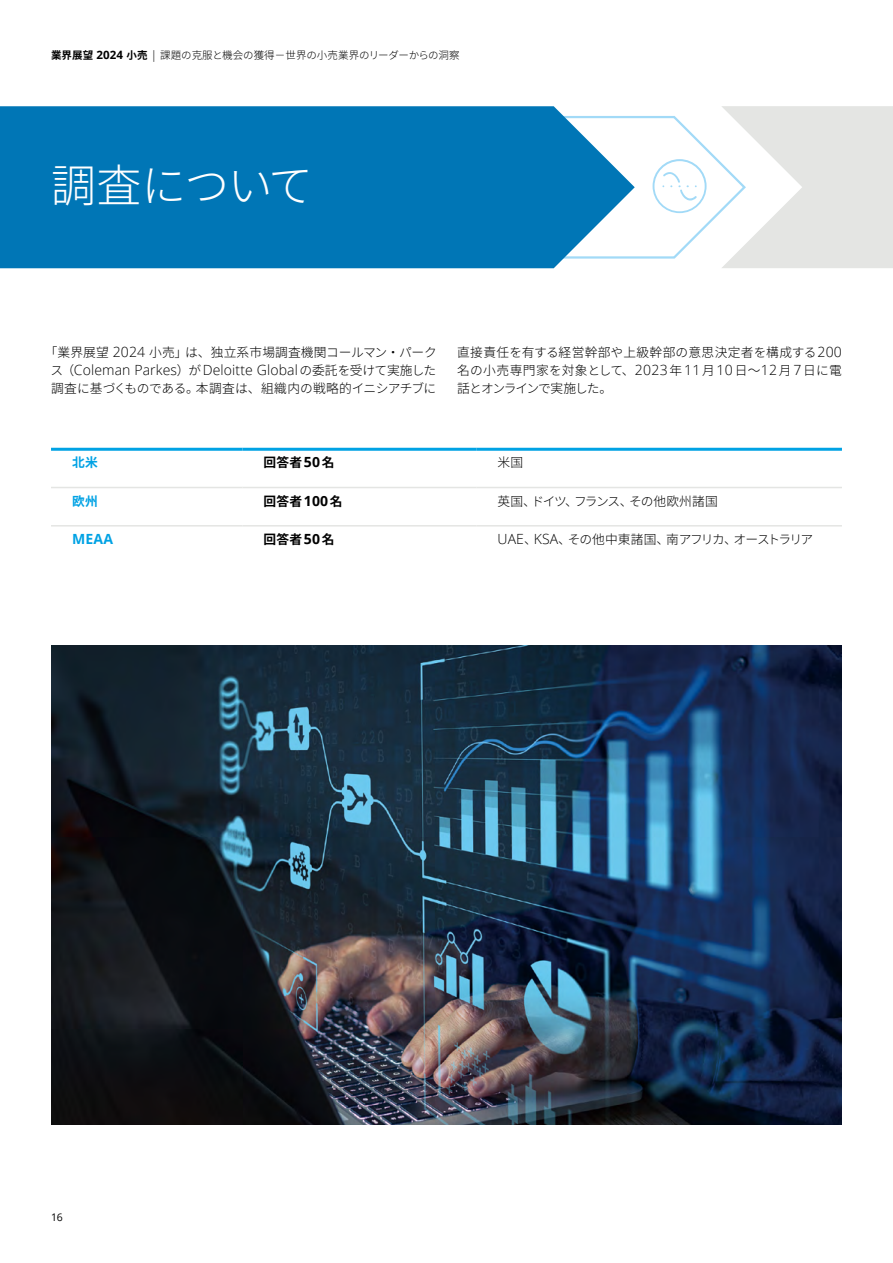
<style>
.page{position:relative;width:893px;height:1263px;background:#fff}
.page>*{position:absolute;margin:0;border:0;box-sizing:border-box;transform-origin:0 0}
.t1{font:300 45px "Noto Sans JP";letter-spacing:-.04em;color:#fff}
.t2{font:300 14.1px "Open Sans";letter-spacing:.01em;color:#000}
.t3{font:700 14.1px "Open Sans";color:#00a2e4}
.t4{font:300 12.75px/18px "Noto Sans JP";letter-spacing:.005em;color:#000;text-align:justify}
.t5{font:300 12.75px "Noto Sans JP";letter-spacing:-.085em;color:#000}
.t6{font:700 12.75px "Noto Sans JP";letter-spacing:.01em;color:#000}
.t7{font:300 12.75px "Noto Sans JP";letter-spacing:-.04em;color:#000}
.t8{font:700 12.75px "Noto Sans JP";color:#00a2e4}
.t9{font:300 10.5px "Noto Sans JP";letter-spacing:-.01em;color:#000}
.t10{font:10.5px "Open Sans";color:#000}
.s1{font-weight:700}
.s2{font-family:"Open Sans";font-weight:700;font-size:11.55px}
.s3{font-family:"Open Sans";font-size:11.55px}
.s4{font-family:"Open Sans";font-size:14.1px}
.s5{font-family:"Noto Sans JP";font-size:12.75px}
</style>
<div class="page">
<svg style="left:635px;top:116px;width:86px;height:143px"></svg>
<div style="left:0;top:106px;width:635px;height:162px;background:#0076b6"></div>
<svg style="left:721px;top:106px;width:172px;height:162px"></svg>
<hr style="left:51px;top:487px;width:191px;height:1px;background:#e4e5e3">
<hr style="left:242px;top:487px;width:234px;height:1px;background:#e4e5e3">
<hr style="left:476px;top:487px;width:366px;height:1px;background:#e4e5e3">
<hr style="left:51px;top:525px;width:191px;height:1px;background:#e4e5e3">
<hr style="left:242px;top:525px;width:234px;height:1px;background:#e4e5e3">
<hr style="left:476px;top:525px;width:366px;height:1px;background:#e4e5e3">
<hr style="left:51px;top:448px;width:191px;height:3px;background:#00a2e4">
<hr style="left:242px;top:448px;width:234px;height:3px;background:#00a2e4">
<hr style="left:476px;top:448px;width:366px;height:3px;background:#00a2e4">
<img style="left:51px;top:645px;width:791px;height:479px">
<svg style="left:653px;top:159px;width:54px;height:54px"></svg>
<p class="t9" style="left:51px;top:50px;width:410px"><span class="s1">業界展望</span> <span class="s2">2024</span> <span class="s1">小売</span> <span class="s3">|</span> 課題の克服と機会の獲得－世界の小売業界のリーダーからの洞察</p>
<h1 class="t1" style="left:51px;top:160px;width:264px">調査について</h1>
<p class="t4" style="left:45px;top:344px;width:393px">「業界展望 <span class="s4">2024</span> 小売」は、独立系市場調査機関コールマン・パーク</p>
<p class="t2" style="left:50px;top:360px;width:387px"><span class="s5">ス（</span>Coleman Parkes<span class="s5">）が</span>Deloitte Global<span class="s5">の委託を受けて実施した</span></p>
<p class="t4" style="left:51px;top:380px;width:387px">調査に基づくものである。本調査は、組織内の戦略的イニシアチブに</p>
<p class="t4" style="left:457px;top:344px;width:386px">直接責任を有する経営幹部や上級幹部の意思決定者を構成する<span class="s4">200</span>名の小売専門家を対象として、<span class="s4">2023</span>年<span class="s4">11</span>月<span class="s4">10</span>日～<span class="s4">12</span>月<span class="s4">7</span>日に電話とオンラインで実施した。</p>
<p class="t8" style="left:72px;top:456px;width:27px">北米</p>
<p class="t6" style="left:264px;top:456px;width:72px">回答者<span class="s4">50</span>名</p>
<p class="t4" style="left:497px;top:454px;width:27px">米国</p>
<p class="t8" style="left:72px;top:494px;width:27px">欧州</p>
<p class="t6" style="left:264px;top:494px;width:80px">回答者<span class="s4">100</span>名</p>
<p class="t7" style="left:497px;top:494px;width:222px">英国、ドイツ、フランス、その他欧州諸国</p>
<p class="t3" style="left:72px;top:529px;width:42px">MEAA</p>
<p class="t6" style="left:264px;top:532px;width:72px">回答者<span class="s4">50</span>名</p>
<p class="t5" style="left:497px;top:532px;width:317px"><span class="s4">UAE</span>、<span class="s4">KSA</span>、その他中東諸国、南アフリカ、オーストラリア</p>
<p class="t10" style="left:51px;top:1210px;width:13px">16</p>
</div>
